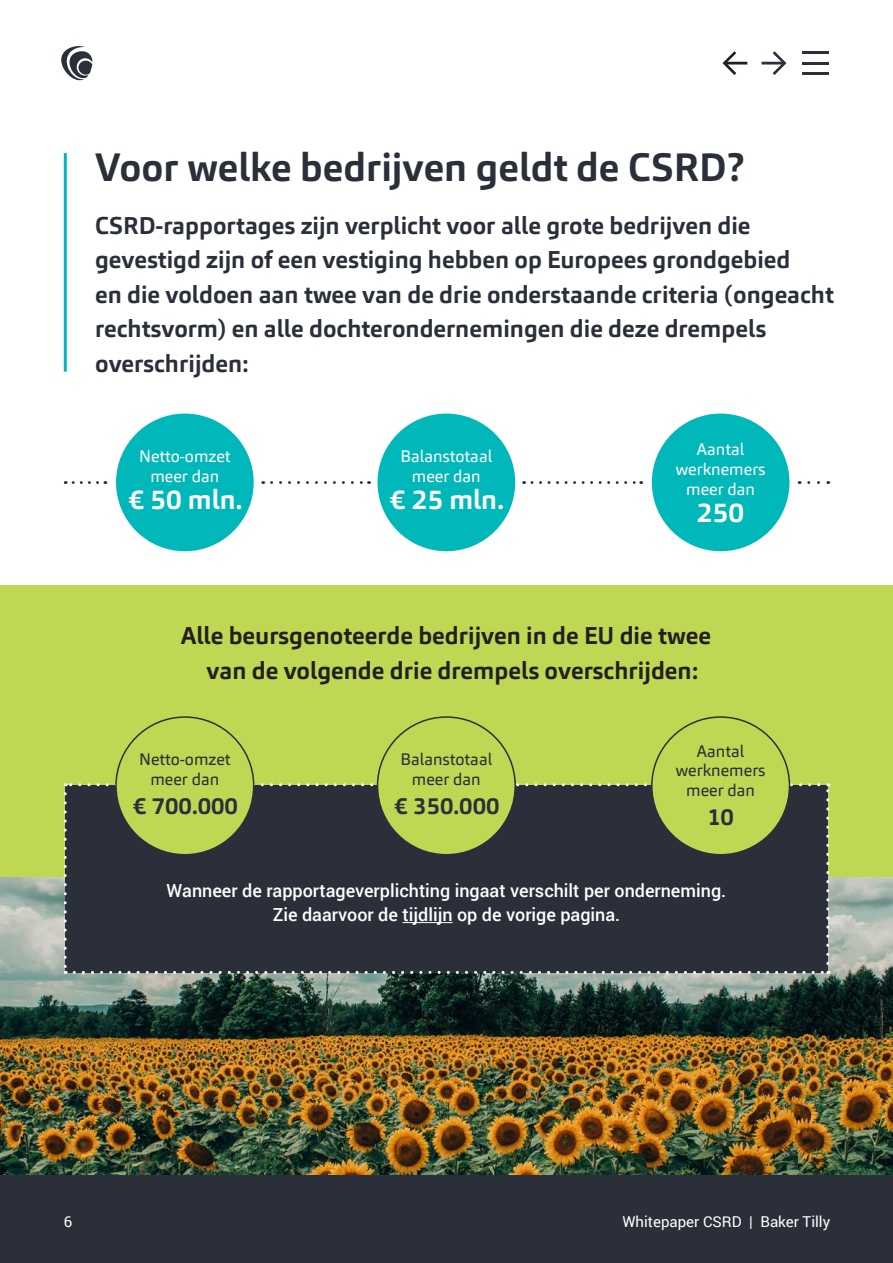
<style>
.page{position:relative;width:893px;height:1263px;background:#fff}
.page>*{position:absolute;margin:0;border:0;box-sizing:border-box;transform-origin:0 0}
.t1{font:700 39px "Carnac";color:#2a2f3a}
.t2{font:700 27px "Carnac";color:#fff}
.PULL_QUOTE_INTRO_PHOTO_GRAY{font:700 24px "Carnac";color:#2a2f3a}
.PULL_QUOTE_INTRO_PHOTO_GRAY-2{font:700 24px/34.5px "Carnac";color:#231f20;text-align:center}
.t3{font:700 23.1px "Carnac";color:#2a2f3a}
.t4{font:500 18px/24px "Roboto";color:#fff;text-align:center}
.t5{font:16.5px/19.8px "Carnac";color:#fff;text-align:center}
.t6{font:16.5px/19.8px "Carnac";color:#2a2f3a;text-align:center}
.PULL_QUOTE_INTRO_PHOTO_GRAY-3{font:15px "Roboto";color:#fff}
</style>
<div class="page">
<div style="left:0;top:585px;width:893px;height:352px;background:#bfd854"></div>
<img style="left:0;top:877px;width:893px;height:299px">
<div style="left:0;top:1176px;width:893px;height:87px;background:#2a2f3a"></div>
<hr style="left:64px;top:153px;width:3px;height:219px;background:#00b8b9">
<svg style="left:61px;top:46px;width:31px;height:34px"></svg>
<div style="left:65px;top:785px;width:763px;height:187px;background:#2a2f3a"></div>
<svg style="left:64px;top:794px;width:3px;height:180px"></svg>
<svg style="left:74px;top:971px;width:755px;height:3px"></svg>
<svg style="left:826px;top:783px;width:3px;height:180px"></svg>
<svg style="left:65px;top:783px;width:754px;height:3px"></svg>
<div style="left:116px;top:414px;width:138px;height:137px;background:#00b8b9;border-radius:50%"></div>
<div style="left:116px;top:717px;width:138px;height:138px;background:#bfd854;border-radius:50%"></div>
<div style="left:378px;top:414px;width:137px;height:137px;background:#00b8b9;border-radius:50%"></div>
<div style="left:378px;top:717px;width:137px;height:138px;background:#bfd854;border-radius:50%"></div>
<div style="left:652px;top:414px;width:137px;height:137px;background:#00b8b9;border-radius:50%"></div>
<div style="left:652px;top:717px;width:137px;height:138px;background:#bfd854;border-radius:50%"></div>
<svg style="left:73px;top:481px;width:33px;height:3px"></svg>
<svg style="left:809px;top:481px;width:20px;height:3px"></svg>
<svg style="left:272px;top:481px;width:98px;height:3px"></svg>
<svg style="left:532px;top:481px;width:110px;height:3px"></svg>
<hr style="left:802px;top:51px;width:27px;height:3px;background:#2a2f3a">
<hr style="left:802px;top:72px;width:27px;height:3px;background:#2a2f3a">
<hr style="left:802px;top:62px;width:27px;height:3px;background:#2a2f3a">
<svg style="left:762px;top:53px;width:19px;height:20px"></svg>
<svg style="left:727px;top:53px;width:20px;height:20px"></svg>
<hr style="left:402px;top:922px;width:51px;height:1px;background:#fff">
<p class="t1" style="left:95px;top:142px;width:651px">Voor welke bedrijven geldt de CSRD?</p>
<p class="PULL_QUOTE_INTRO_PHOTO_GRAY" style="left:95px;top:210px;width:657px">CSRD-rapportages zijn verplicht voor alle grote bedrijven die</p>
<p class="PULL_QUOTE_INTRO_PHOTO_GRAY" style="left:95px;top:244px;width:697px">gevestigd zijn of een vestiging hebben op Europees grondgebied</p>
<p class="PULL_QUOTE_INTRO_PHOTO_GRAY" style="left:95px;top:279px;width:740px">en die voldoen aan twee van de drie onderstaande criteria (ongeacht</p>
<p class="PULL_QUOTE_INTRO_PHOTO_GRAY" style="left:95px;top:313px;width:673px">rechtsvorm) en alle dochterondernemingen die deze drempels</p>
<p class="PULL_QUOTE_INTRO_PHOTO_GRAY" style="left:95px;top:348px;width:155px">overschrijden:</p>
<p class="t5" style="left:139px;top:447px;width:93px">Netto-omzet meer dan</p>
<p class="t2" style="left:127px;top:482px;width:117px">€ 50 mln.</p>
<p class="t5" style="left:401px;top:447px;width:93px">Balanstotaal meer dan</p>
<p class="t2" style="left:389px;top:482px;width:117px">€ 25 mln.</p>
<p class="t5" style="left:676px;top:440px;width:91px">Aantal werknemers meer dan</p>
<p class="t2" style="left:697px;top:495px;width:48px">250</p>
<p class="PULL_QUOTE_INTRO_PHOTO_GRAY-2" style="left:181px;top:618px;width:532px">Alle beursgenoteerde bedrijven in de EU die twee van de volgende drie drempels overschrijden:</p>
<p class="t6" style="left:139px;top:749px;width:93px">Netto-omzet meer dan</p>
<p class="t3" style="left:132px;top:791px;width:108px">€ 700.000</p>
<p class="t6" style="left:401px;top:749px;width:93px">Balanstotaal meer dan</p>
<p class="t3" style="left:393px;top:791px;width:108px">€ 350.000</p>
<p class="t6" style="left:676px;top:741px;width:91px">Aantal werknemers meer dan</p>
<p class="t3" style="left:707px;top:802px;width:28px">10</p>
<p class="t4" style="left:167px;top:878px;width:561px">Wanneer de rapportageverplichting ingaat verschilt per onderneming.<br>Zie daarvoor de tijdlijn op de vorige pagina.</p>
<p class="PULL_QUOTE_INTRO_PHOTO_GRAY-3" style="left:64px;top:1211px;width:10px">6</p>
<p class="PULL_QUOTE_INTRO_PHOTO_GRAY-3" style="left:622px;top:1211px;width:209px">Whitepaper CSRD | Baker Tilly</p>
</div>
